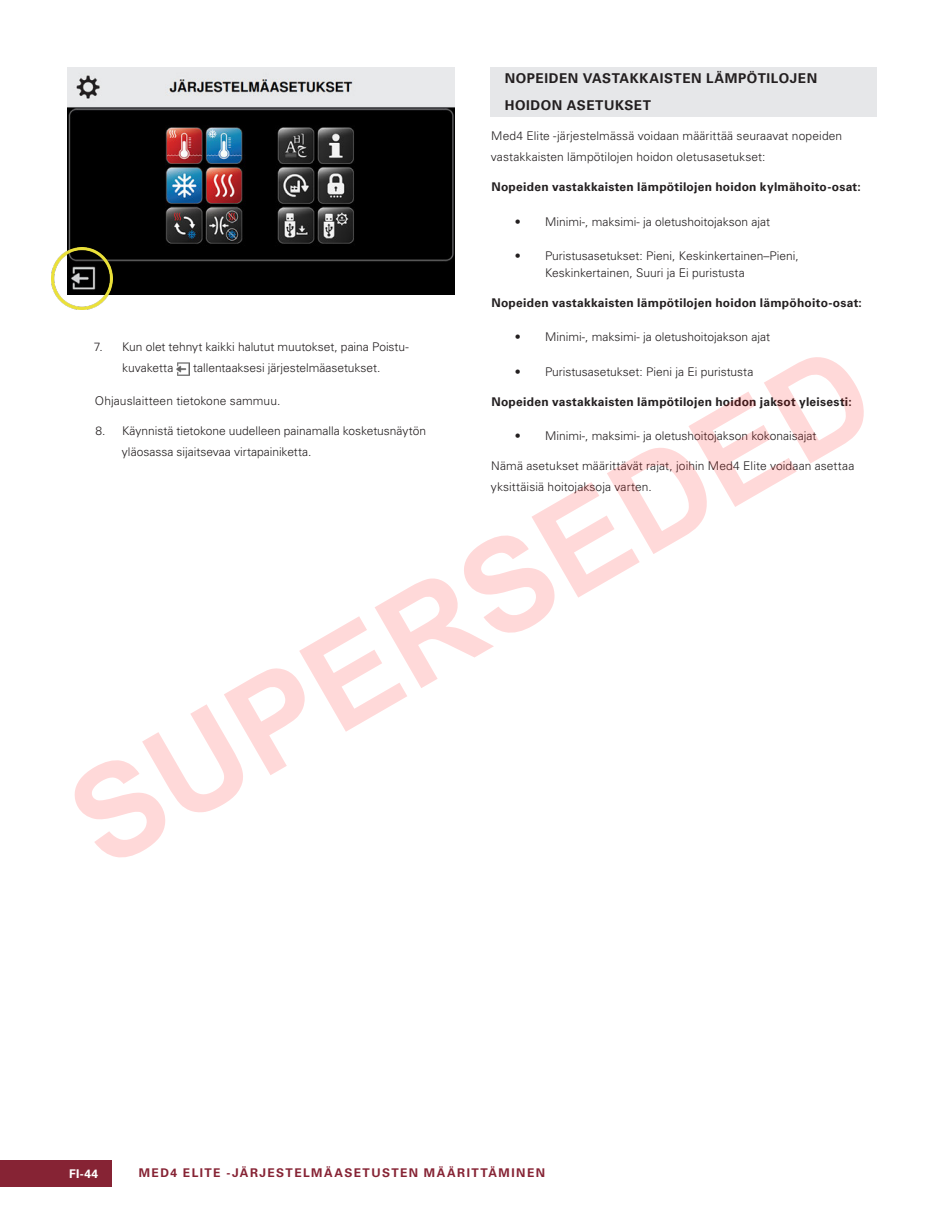
<style>
.page{position:relative;width:945px;height:1215px;background:#fff}
.page>*{position:absolute;margin:0;border:0;box-sizing:border-box;transform-origin:0 0}
.t1{font:700 130.5px "Arial";color:rgb(255 0 0/.15)}
.Heading_2{font:700 13.5px/27px "Univers LT Std";letter-spacing:.04em;color:#231f20}
.Body_Text{font:300 12px/21px "Univers LT Std";color:#231f20}
.Body_Text-2{font:700 12px "Univers LT Std";letter-spacing:.02em;color:#231f20}
.t2{font:700 12px "Univers LT Std";letter-spacing:.12em;color:#862334}
.Body_Text_3{font:300 12px "Univers LT Std";letter-spacing:.005em;color:#231f20}
.t3{font:700 12px "Univers LT Std";color:#fff}
</style>
<div class="page">
<div style="left:0;top:1160px;width:112px;height:27px;background:#862334"></div>
<img style="left:68px;top:68px;width:386px;height:226px">
<img style="left:176px;top:362px;width:14px;height:13px">
<img style="left:51px;top:248px;width:61px;height:61px">
<div style="left:490px;top:68px;width:388px;height:49px;background:#e6e7e9"></div>
<p class="Heading_2" style="left:505px;top:65px;width:314px">NOPEIDEN VASTAKKAISTEN LÄMPÖTILOJEN<br>HOIDON ASETUKSET</p>
<p class="Body_Text" style="left:491px;top:126px;width:353px">Med4 Elite -järjestelmässä voidaan määrittää seuraavat nopeiden vastakkaisten lämpötilojen hoidon oletusasetukset:</p>
<p class="Body_Text-2" style="left:491px;top:180px;width:371px">Nopeiden vastakkaisten lämpötilojen hoidon kylmähoito-osat:</p>
<p class="Body_Text" style="left:515px;top:211px;width:257px">• Minimi-, maksimi- ja oletushoitojakson ajat</p>
<p class="Body_Text" style="left:545px;top:248px;width:255px;line-height:16.5px;text-indent:-30px">• Puristusasetukset: Pieni, Keskinkertainen–Pieni,<br>Keskinkertainen, Suuri ja Ei puristusta</p>
<p class="Body_Text-2" style="left:491px;top:296px;width:372px">Nopeiden vastakkaisten lämpötilojen hoidon lämpöhoito-osat:</p>
<p class="Body_Text" style="left:515px;top:327px;width:257px">• Minimi-, maksimi- ja oletushoitojakson ajat</p>
<p class="Body_Text" style="left:515px;top:361px;width:240px">• Puristusasetukset: Pieni ja Ei puristusta</p>
<p class="Body_Text-2" style="left:491px;top:395px;width:362px">Nopeiden vastakkaisten lämpötilojen hoidon jaksot yleisesti:</p>
<p class="Body_Text" style="left:515px;top:426px;width:303px">• Minimi-, maksimi- ja oletushoitojakson kokonaisajat</p>
<p class="Body_Text" style="left:491px;top:456px;width:365px">Nämä asetukset määrittävät rajat, joihin Med4 Elite voidaan asettaa yksittäisiä hoitojaksoja varten.</p>
<h1 class="t1" style="left:36px;top:751px;width:901px;rotate:-30deg">SUPERSEDED</h1>
<p class="Body_Text" style="left:122px;top:336px;width:288px;text-indent:-29px">7. Kun olet tehnyt kaikki halutut muutokset, paina Poistu&shy;kuvaketta</p>
<p class="Body_Text" style="left:193px;top:357px;width:189px">tallentaaksesi järjestelmäasetukset.</p>
<p class="Body_Text_3" style="left:95px;top:394px;width:187px">Ohjauslaitteen tietokone sammuu.</p>
<p class="Body_Text" style="left:122px;top:420px;width:306px;text-indent:-27px">8. Käynnistä tietokone uudelleen painamalla kosketusnäytön yläosassa sijaitsevaa virtapainiketta.</p>
<p class="t3" style="left:69px;top:1166px;width:31px">FI-44</p>
<p class="t2" style="left:139px;top:1166px;width:408px">MED4 ELITE -JÄRJESTELMÄASETUSTEN MÄÄRITTÄMINEN</p>
</div>
